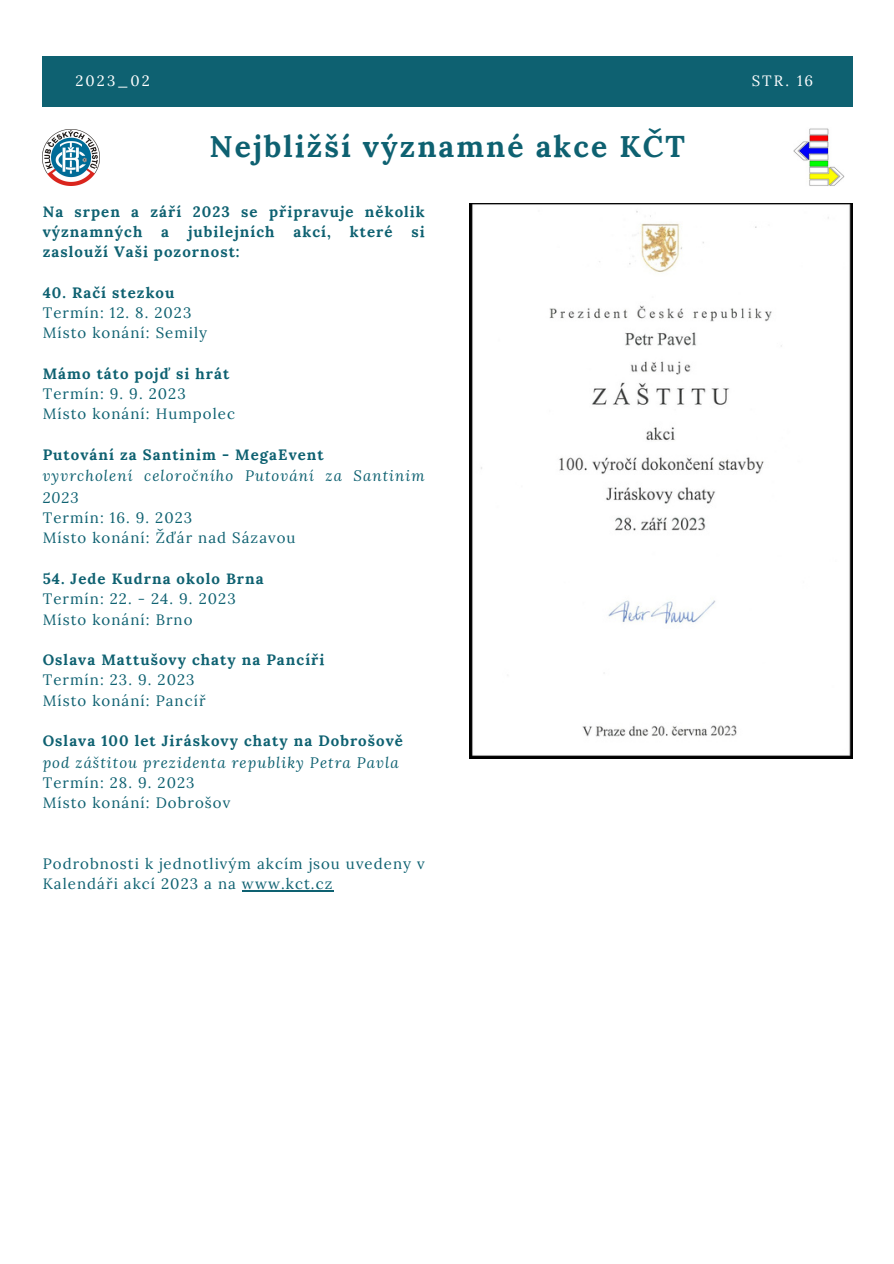
<style>
.page{position:relative;width:894px;height:1264px;background:#fff}
.page>*{position:absolute;margin:0;border:0;box-sizing:border-box;transform-origin:0 0}
.t1{font:700 30px "Lora";letter-spacing:.07em;color:#0e6171}
.t2{font:15px/20.2px "Lora";letter-spacing:.07em;color:#0e6171}
.t3{font:700 15px/20.2px "Lora";letter-spacing:.07em;color:#0e6171}
.t4{font:italic 15px/21.5px "Lora";letter-spacing:.07em;color:#0e6171}
.t5{font:14.85px "Lora";letter-spacing:.14em;color:#fff}
</style>
<div class="page">
<div style="left:43px;top:56px;width:809px;height:50px;background:#0e6171"></div>
<img style="left:43px;top:129px;width:56px;height:57px">
<img style="left:793px;top:128px;width:51px;height:58px">
<img style="left:469px;top:203px;width:383px;height:556px">
<hr style="left:242px;top:890px;width:91px;height:1px;background:#0e6171">
<p class="t5" style="left:75px;top:71px;width:76px">2023_02</p>
<p class="t5" style="left:751px;top:71px;width:63px">STR. 16</p>
<p class="t1" style="left:209px;top:127px;width:477px">Nejbližší významné akce KČT</p>
<p class="t3" style="left:43px;top:201px;width:383px">Na srpen a září 2023 se připravuje několik významných</p>
<p class="t3" style="left:161px;top:221px;width:9px">a</p>
<p class="t3" style="left:188px;top:221px;width:88px">jubilejních</p>
<p class="t3" style="left:293px;top:221px;width:39px">akcí,</p>
<p class="t3" style="left:350px;top:221px;width:44px">které</p>
<p class="t3" style="left:411px;top:221px;width:15px">si</p>
<p class="t3" style="left:43px;top:242px;width:198px">zaslouží Vaši pozornost:</p>
<p class="t3" style="left:43px;top:282px;width:133px">40. Račí stezkou</p>
<p class="t2" style="left:43px;top:302px;width:150px">Termín: 12. 8. 2023</p>
<p class="t2" style="left:43px;top:323px;width:166px">Místo konání: Semily</p>
<p class="t3" style="left:43px;top:363px;width:188px">Mámo táto pojď si hrát</p>
<p class="t2" style="left:43px;top:383px;width:144px">Termín: 9. 9. 2023</p>
<p class="t2" style="left:43px;top:404px;width:194px">Místo konání: Humpolec</p>
<p class="t3" style="left:43px;top:444px;width:282px">Putování za Santinim - MegaEvent</p>
<p class="t4" style="left:43px;top:465px;width:383px">vyvrcholení celoročního Putování za Santinim<br>2023</p>
<p class="t2" style="left:43px;top:507px;width:151px">Termín: 16. 9. 2023</p>
<p class="t2" style="left:43px;top:528px;width:254px">Místo konání: Žďár nad Sázavou</p>
<p class="t3" style="left:43px;top:568px;width:222px">54. Jede Kudrna okolo Brna</p>
<p class="t2" style="left:43px;top:588px;width:194px">Termín: 22. - 24. 9. 2023</p>
<p class="t2" style="left:43px;top:609px;width:151px">Místo konání: Brno</p>
<p class="t3" style="left:43px;top:649px;width:283px">Oslava Mattušovy chaty na Pancíři</p>
<p class="t2" style="left:43px;top:669px;width:153px">Termín: 23. 9. 2023</p>
<p class="t2" style="left:43px;top:690px;width:164px">Místo konání: Pancíř</p>
<p class="t3" style="left:43px;top:730px;width:361px">Oslava 100 let Jiráskovy chaty na Dobrošově</p>
<p class="t4" style="left:43px;top:751px;width:357px">pod záštitou prezidenta republiky Petra Pavla</p>
<p class="t2" style="left:43px;top:772px;width:153px">Termín: 28. 9. 2023</p>
<p class="t2" style="left:43px;top:792px;width:189px">Místo konání: Dobrošov</p>
<p class="t2" style="left:43px;top:853px;width:383px">Podrobnosti k jednotlivým akcím jsou uvedeny v<br>Kalendáři akcí 2023 a na www.kct.cz</p>
</div>
